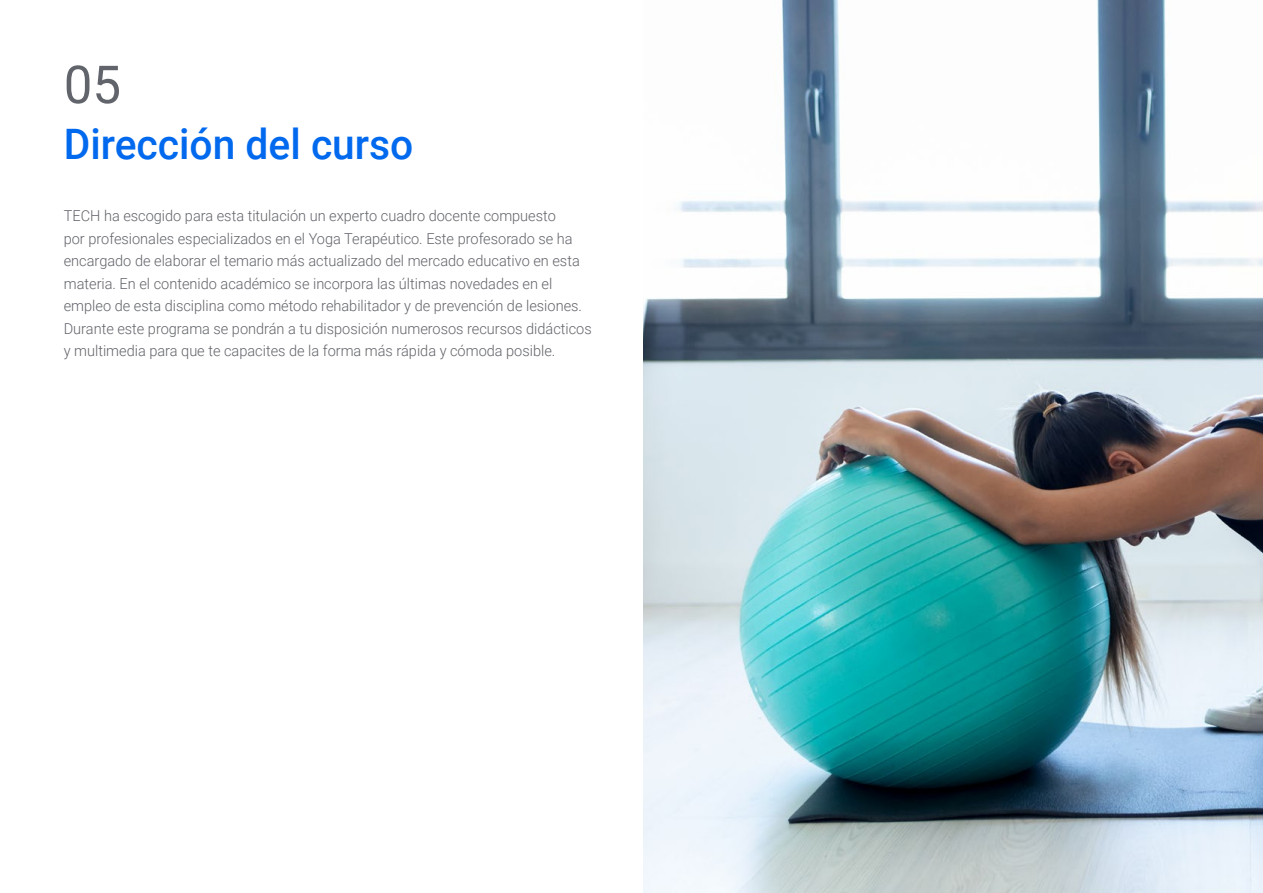
<style>
.page{position:relative;width:1263px;height:893px;background:#fff}
.page>*{position:absolute;margin:0;border:0;box-sizing:border-box;transform-origin:0 0}
.t1{font:52.5px "Roboto";color:#61646a}
.t2{font:500 42px "Roboto";color:#0169ee}
.t3{font:300 15px/22.5px "Roboto";color:#61646a}
</style>
<div class="page">
<img style="left:643px;top:0;width:620px;height:893px">
<h1 class="t1" style="left:64px;top:48px;width:59px">05</h1>
<h2 class="t2" style="left:64px;top:115px;width:351px">Dirección del curso</h2>
<p class="t3" style="left:64px;top:204px;width:529px">TECH ha escogido para esta titulación un experto cuadro docente compuesto<br>por profesionales especializados en el Yoga Terapéutico. Este profesorado se ha encargado de elaborar el temario más actualizado del mercado educativo en esta materia. En el contenido académico se incorpora las últimas novedades en el empleo de esta disciplina como método rehabilitador y de prevención de lesiones.<br>Durante este programa se pondrán a tu disposición numerosos recursos didácticos y multimedia para que te capacites de la forma más rápida y cómoda posible.</p>
</div>
